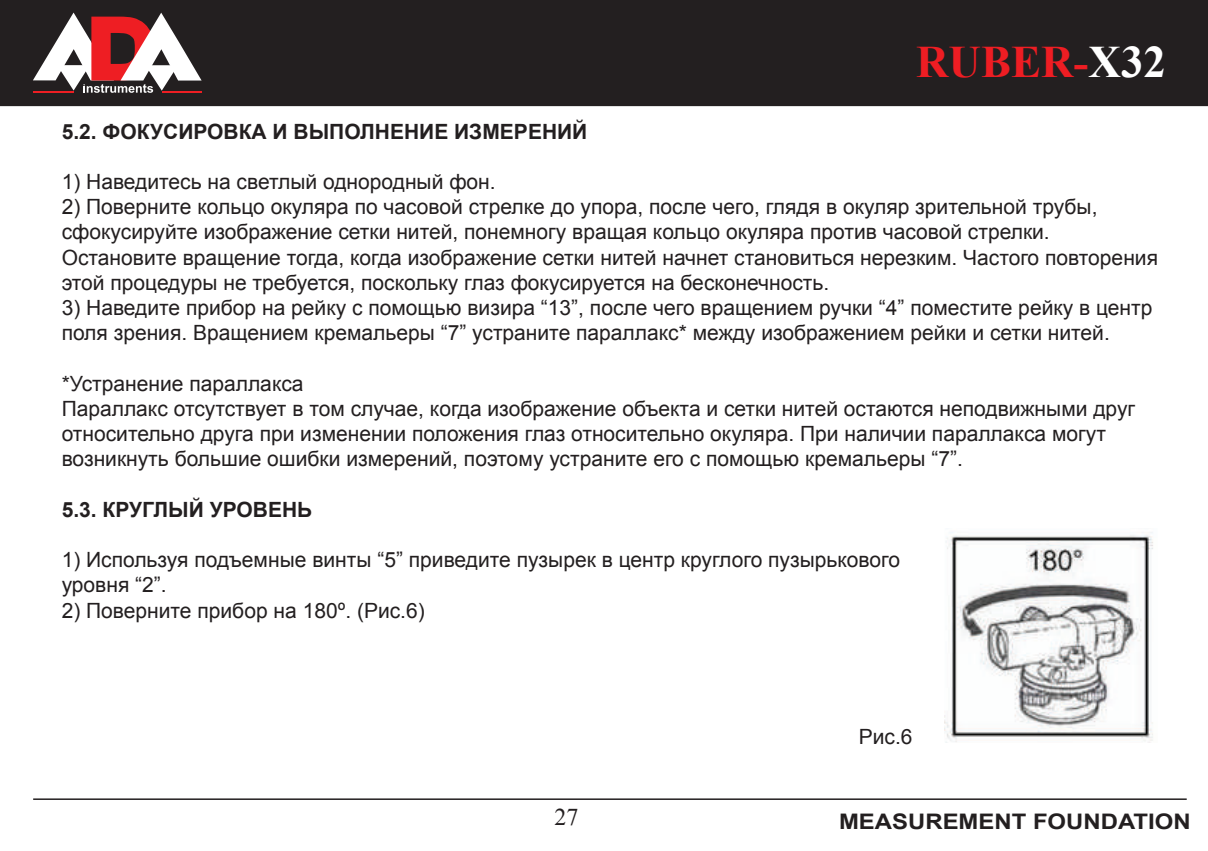
<style>
.page{position:relative;width:1208px;height:851px;background:#fff}
.page>*{position:absolute;margin:0;border:0;box-sizing:border-box;transform-origin:0 0}
.t1{font:700 45px "Times New Roman";color:#ee1d23}
.t2{font:24px "Times New Roman";color:#231f20}
.t3{font:700 21.3px "Arial";color:#231f20;scale:1.12 1}
.t4{font:21px/25.2px "Arial";color:#231f20}
.t5{font:700 21px "Arial";color:#231f20}
.s1{color:#fff}
</style>
<div class="page">
<div style="left:0;top:0;width:1208px;height:106px;background:#231f20"></div>
<svg style="left:33px;top:13px;width:169px;height:80px"></svg>
<hr style="left:33px;top:91px;width:41px;height:1px;background:#ee1e23">
<hr style="left:162px;top:91px;width:40px;height:2px;background:#ee1e23">
<hr style="left:33px;top:798px;width:1153px;height:1px;background:#231f20">
<img style="left:944px;top:532px;width:209px;height:210px">
<h1 class="t1" style="left:916px;top:30px;width:251px">RUBER-<span class="s1">X32</span></h1>
<p class="t5" style="left:62px;top:117px;width:527px">5.2. ФОКУСИРОВКА И ВЫПОЛНЕНИЕ ИЗМЕРЕНИЙ</p>
<p class="t4" style="left:62px;top:169px;width:435px">1) Наведитесь на светлый однородный фон.</p>
<p class="t4" style="left:62px;top:194px;width:1097px">2) Поверните кольцо окуляра по часовой стрелке до упора, после чего, глядя в окуляр зрительной трубы, сфокусируйте изображение сетки нитей, понемногу вращая кольцо окуляра против часовой стрелки.<br>Остановите вращение тогда, когда изображение сетки нитей начнет становиться нерезким. Частого повторения этой процедуры не требуется, поскольку глаз фокусируется на бесконечность.</p>
<p class="t4" style="left:62px;top:295px;width:1092px">3) Наведите прибор на рейку с помощью визира “13”, после чего вращением ручки “4” поместите рейку в центр поля зрения. Вращением кремальеры “7” устраните параллакс* между изображением рейки и сетки нитей.</p>
<p class="t4" style="left:62px;top:371px;width:1075px">*Устранение параллакса<br>Параллакс отсутствует в том случае, когда изображение объекта и сетки нитей остаются неподвижными друг относительно друга при изменении положения глаз относительно окуляра. При наличии параллакса могут возникнуть большие ошибки измерений, поэтому устраните его с помощью кремальеры “7”.</p>
<p class="t5" style="left:62px;top:495px;width:252px">5.3. КРУГЛЫЙ УРОВЕНЬ</p>
<p class="t4" style="left:62px;top:547px;width:840px">1) Используя подъемные винты “5” приведите пузырек в центр круглого пузырькового уровня “2”.</p>
<p class="t4" style="left:62px;top:597px;width:365px">2) Поверните прибор на 180º. (Рис.6)</p>
<p class="t2" style="left:554px;top:800px;width:25px">27</p>
<p class="t4" style="left:859px;top:723px;width:55px">Рис.6</p>
<p class="t3" style="left:839px;top:806px;width:315px">MEASUREMENT FOUNDATION</p>
</div>
